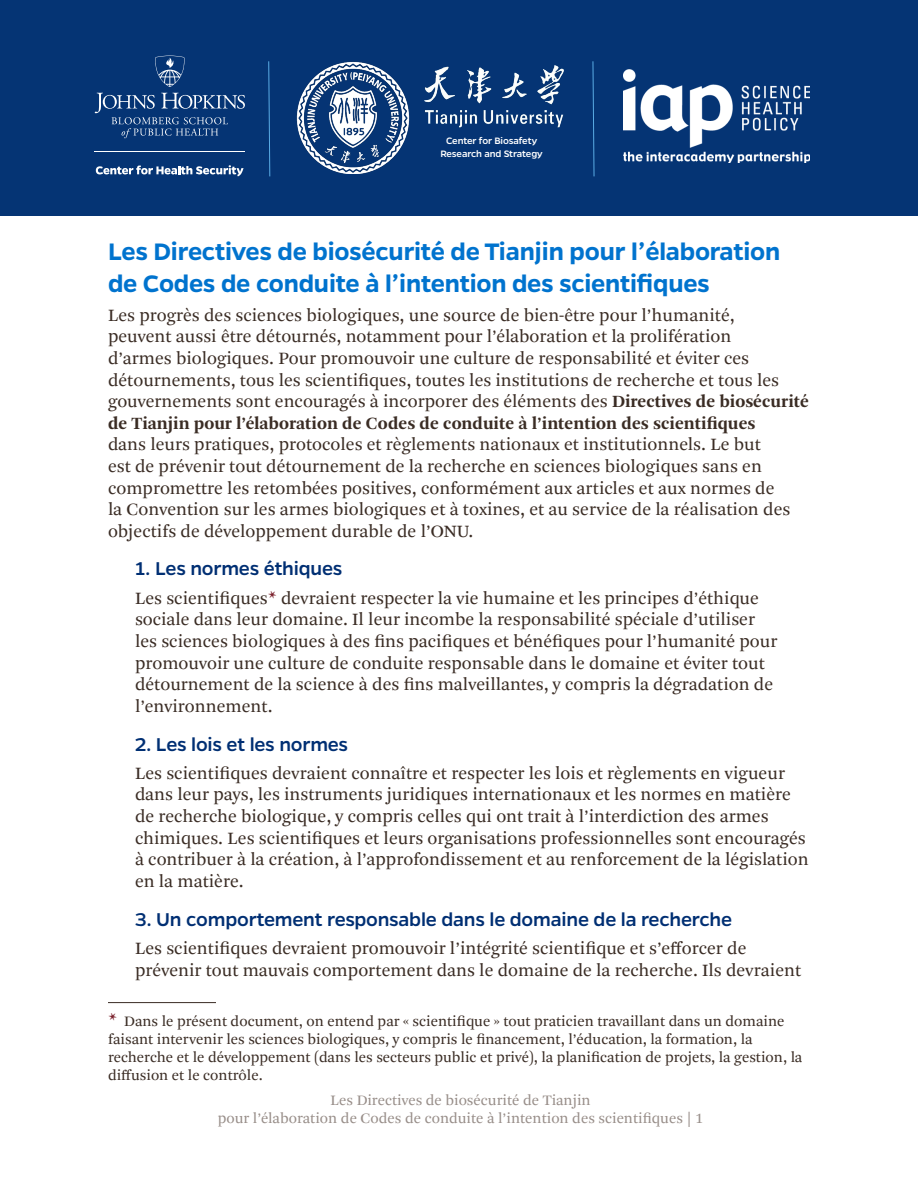
<style>
.page{position:relative;width:918px;height:1188px;background:#fff}
.page>*{position:absolute;margin:0;border:0;box-sizing:border-box;transform-origin:0 0}
.heading_1{font:600 27px/32.4px "Gentona";letter-spacing:-.01em;color:#0073ce}
.heading_2{font:500 21px "Gentona";letter-spacing:-.01em;color:#002f73}
.Paragraph_indent{font:18px/21.6px "Arnhem Pro Blond";color:#3a2c24}
.Footnote_text{font:15px/18px "Arnhem Pro Blond";color:#3a2c24}
.t1{font:15px/18px "Arnhem Pro Blond";color:#988e89;text-align:center}
.Tianjin_logo_treatme{font:500 10.5px "Gentona";letter-spacing:-.01em;color:#fff}
.s1{font-family:"Arnhem Pro";font-weight:700}
.s2{font-size:19.5px;color:#7c232e}
</style>
<div class="page">
<div style="left:0;top:0;width:918px;height:216px;background:#053474"></div>
<hr style="left:108px;top:1002px;width:108px;height:1px;background:#3a2c24">
<img style="left:624px;top:70px;width:186px;height:93px">
<img style="left:296px;top:61px;width:112px;height:112px">
<svg style="left:155px;top:56px;width:29px;height:31px"></svg>
<svg style="left:95px;top:93px;width:150px;height:45px"></svg>
<hr style="left:95px;top:151px;width:150px;height:1px;background:#fff">
<svg style="left:96px;top:165px;width:148px;height:11px"></svg>
<svg style="left:268px;top:61px;width:3px;height:116px"></svg>
<svg style="left:592px;top:61px;width:3px;height:116px"></svg>
<img style="left:405px;top:63px;width:159px;height:66px">
<p class="Tianjin_logo_treatme" style="left:446px;top:135px;width:93px">Center for Biosafety</p>
<p class="Tianjin_logo_treatme" style="left:440px;top:147px;width:104px">Research and Strategy</p>
<p class="heading_1" style="left:108px;top:235px;width:674px">Les Directives de biosécurité de Tianjin pour l’élaboration de Codes de conduite à l’intention des scientifiques</p>
<p class="Paragraph_indent" style="left:108px;top:304px;width:702px">Les progrès des sciences biologiques, une source de bien-être pour l’humanité,<br>peuvent aussi être détournés, notamment pour l’élaboration et la prolifération<br>d’armes biologiques. Pour promouvoir une culture de responsabilité et éviter ces détournements, tous les scientifiques, toutes les institutions de recherche et tous les gouvernements sont encouragés à incorporer des éléments des <span class="s1">Directives de biosécurité de Tianjin pour l’élaboration de Codes de conduite à l’intention des scientifiques<br></span>dans leurs pratiques, protocoles et règlements nationaux et institutionnels. Le but<br>est de prévenir tout détournement de la recherche en sciences biologiques sans en compromettre les retombées positives, conformément aux articles et aux normes de<br>la Convention sur les armes biologiques et à toxines, et au service de la réalisation des objectifs de développement durable de l’ONU.</p>
<p class="heading_2" style="left:135px;top:557px;width:209px">1. Les normes éthiques</p>
<p class="Paragraph_indent" style="left:135px;top:587px;width:644px">Les scientifiques<span class="s2">*</span> devraient respecter la vie humaine et les principes d’éthique sociale dans leur domaine. Il leur incombe la responsabilité spéciale d’utiliser les sciences biologiques à des fins pacifiques et bénéfiques pour l’humanité pour promouvoir une culture de conduite responsable dans le domaine et éviter tout détournement de la science à des fins malveillantes, y compris la dégradation de l’environnement.</p>
<p class="heading_2" style="left:135px;top:732px;width:215px">2. Les lois et les normes</p>
<p class="Paragraph_indent" style="left:135px;top:763px;width:675px">Les scientifiques devraient connaître et respecter les lois et règlements en vigueur dans leur pays, les instruments juridiques internationaux et les normes en matière de recherche biologique, y compris celles qui ont trait à l’interdiction des armes chimiques. Les scientifiques et leurs organisations professionnelles sont encouragés à contribuer à la création, à l’approfondissement et au renforcement de la législation en la matière.</p>
<p class="heading_2" style="left:135px;top:907px;width:599px">3. Un comportement responsable dans le domaine de la recherche</p>
<p class="Paragraph_indent" style="left:135px;top:938px;width:668px">Les scientifiques devraient promouvoir l’intégrité scientifique et s’efforcer de prévenir tout mauvais comportement dans le domaine de la recherche. Ils devraient</p>
<p class="Footnote_text" style="left:108px;top:1012px;width:696px"><span class="s2">*</span> Dans le présent document, on entend par « scientifique » tout praticien travaillant dans un domaine faisant intervenir les sciences biologiques, y compris le financement, l’éducation, la formation, la recherche et le développement (dans les secteurs public et privé), la planification de projets, la gestion, la diffusion et le contrôle.</p>
<p class="t1" style="left:218px;top:1092px;width:487px">Les Directives de biosécurité de Tianjin<br>pour l’élaboration de Codes de conduite à l’intention des scientifiques | 1</p>
</div>
